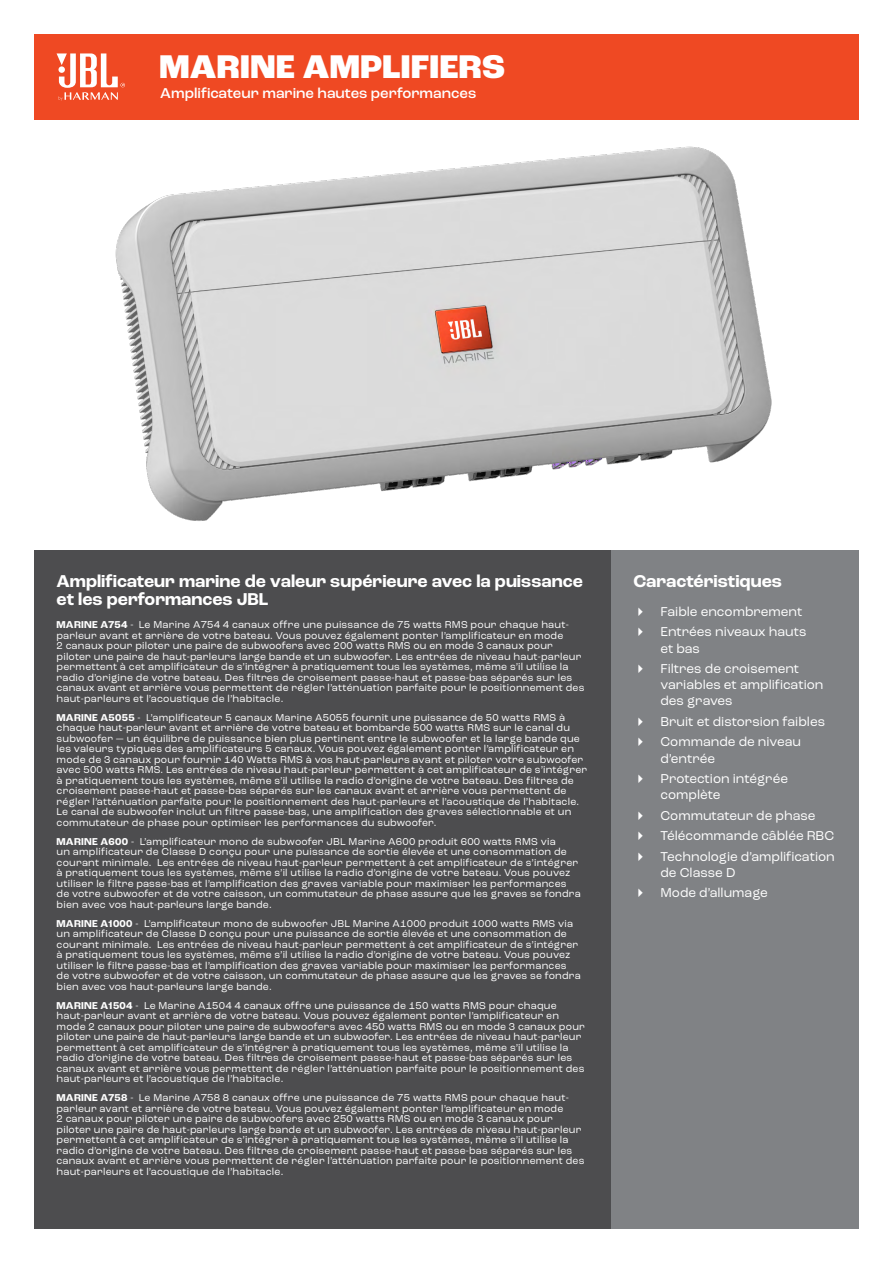
<style>
.page{position:relative;width:893px;height:1263px;background:#fff}
.page>*{position:absolute;margin:0;border:0;box-sizing:border-box;transform-origin:0 0}
.t1{font:800 34.5px "Roc Grotesk";color:#fff}
.t2{font:700 18px/18px "Roc Grotesk";color:#fff}
.t3{font:500 15px "Roc Grotesk";color:#fff}
.t4{font:13.5px/20.4px "Roc Grotesk";color:#fff}
.t5{font:10.5px/10.5px "Roc Grotesk";letter-spacing:.02em;color:#fff}
.s1{font-weight:700}
</style>
<div class="page">
<img style="left:91px;top:146px;width:731px;height:405px">
<div style="left:611px;top:551px;width:248px;height:678px;background:#808285"></div>
<div style="left:34px;top:551px;width:577px;height:678px;background:#4d4d4f"></div>
<div style="left:34px;top:34px;width:825px;height:85px;background:#ef4923"></div>
<svg style="left:57px;top:53px;width:68px;height:48px"></svg>
<h1 class="t1" style="left:159px;top:45px;width:348px">MARINE AMPLIFIERS</h1>
<h3 class="t3" style="left:160px;top:84px;width:317px">Amplificateur marine hautes performances</h3>
<h2 class="t2" style="left:57px;top:572px;width:528px">Amplificateur marine de valeur supérieure avec la puissance et les performances JBL</h2>
<p class="t5" style="left:57px;top:619px;width:529px"><span class="s1">MARINE A754</span> - Le Marine A754 4 canaux offre une puissance de 75 watts RMS pour chaque haut&shy;parleur avant et arrière de votre bateau. Vous pouvez également ponter l’amplificateur en mode<br>2 canaux pour piloter une paire de subwoofers avec 200 watts RMS ou en mode 3 canaux pour piloter une paire de haut-parleurs large bande et un subwoofer. Les entrées de niveau haut-parleur permettent à cet amplificateur de s’intégrer à pratiquement tous les systèmes, même s’il utilise la radio d’origine de votre bateau. Des filtres de croisement passe-haut et passe-bas séparés sur les canaux avant et arrière vous permettent de régler l’atténuation parfaite pour le positionnement des haut-parleurs et l’acoustique de l’habitacle.</p>
<p class="t5" style="left:57px;top:712px;width:532px"><span class="s1">MARINE A5055</span> - L’amplificateur 5 canaux Marine A5055 fournit une puissance de 50 watts RMS à chaque haut-parleur avant et arrière de votre bateau et bombarde 500 watts RMS sur le canal du subwoofer — un équilibre de puissance bien plus pertinent entre le subwoofer et la large bande que les valeurs typiques des amplificateurs 5 canaux. Vous pouvez également ponter l’amplificateur en mode de 3 canaux pour fournir 140 Watts RMS à vos haut-parleurs avant et piloter votre subwoofer avec 500 watts RMS. Les entrées de niveau haut-parleur permettent à cet amplificateur de s’intégrer à pratiquement tous les systèmes, même s’il utilise la radio d’origine de votre bateau. Des filtres de croisement passe-haut et passe-bas séparés sur les canaux avant et arrière vous permettent de régler l’atténuation parfaite pour le positionnement des haut-parleurs et l’acoustique de l’habitacle.<br>Le canal de subwoofer inclut un filtre passe-bas, une amplification des graves sélectionnable et un commutateur de phase pour optimiser les performances du subwoofer.</p>
<p class="t5" style="left:57px;top:836px;width:526px"><span class="s1">MARINE A600</span> - L’amplificateur mono de subwoofer JBL Marine A600 produit 600 watts RMS via<br>un amplificateur de Classe D conçu pour une puissance de sortie élevée et une consommation de courant minimale. Les entrées de niveau haut-parleur permettent à cet amplificateur de s’intégrer à pratiquement tous les systèmes, même s’il utilise la radio d’origine de votre bateau. Vous pouvez utiliser le filtre passe-bas et l’amplification des graves variable pour maximiser les performances de votre subwoofer et de votre caisson, un commutateur de phase assure que les graves se fondra bien avec vos haut-parleurs large bande.</p>
<p class="t5" style="left:57px;top:918px;width:526px"><span class="s1">MARINE A1000</span> - L’amplificateur mono de subwoofer JBL Marine A1000 produit 1000 watts RMS via un amplificateur de Classe D conçu pour une puissance de sortie élevée et une consommation de courant minimale. Les entrées de niveau haut-parleur permettent à cet amplificateur de s’intégrer à pratiquement tous les systèmes, même s’il utilise la radio d’origine de votre bateau. Vous pouvez utiliser le filtre passe-bas et l’amplification des graves variable pour maximiser les performances de votre subwoofer et de votre caisson, un commutateur de phase assure que les graves se fondra bien avec vos haut-parleurs large bande.</p>
<p class="t5" style="left:57px;top:1000px;width:530px"><span class="s1">MARINE A1504</span> - Le Marine A1504 4 canaux offre une puissance de 150 watts RMS pour chaque haut-parleur avant et arrière de votre bateau. Vous pouvez également ponter l’amplificateur en mode 2 canaux pour piloter une paire de subwoofers avec 450 watts RMS ou en mode 3 canaux pour piloter une paire de haut-parleurs large bande et un subwoofer. Les entrées de niveau haut-parleur permettent à cet amplificateur de s’intégrer à pratiquement tous les systèmes, même s’il utilise la radio d’origine de votre bateau. Des filtres de croisement passe-haut et passe-bas séparés sur les canaux avant et arrière vous permettent de régler l’atténuation parfaite pour le positionnement des haut-parleurs et l’acoustique de l’habitacle.</p>
<p class="t5" style="left:57px;top:1092px;width:529px"><span class="s1">MARINE A758</span> - Le Marine A758 8 canaux offre une puissance de 75 watts RMS pour chaque haut&shy;parleur avant et arrière de votre bateau. Vous pouvez également ponter l’amplificateur en mode<br>2 canaux pour piloter une paire de subwoofers avec 250 watts RMS ou en mode 3 canaux pour piloter une paire de haut-parleurs large bande et un subwoofer. Les entrées de niveau haut-parleur permettent à cet amplificateur de s’intégrer à pratiquement tous les systèmes, même s’il utilise la radio d’origine de votre bateau. Des filtres de croisement passe-haut et passe-bas séparés sur les canaux avant et arrière vous permettent de régler l’atténuation parfaite pour le positionnement des haut-parleurs et l’acoustique de l’habitacle.</p>
<h2 class="t2" style="left:633px;top:572px;width:150px">Caractéristiques</h2>
<p class="t4" style="left:660px;top:601px;width:147px">Faible encombrement<br>Entrées niveaux hauts</p>
<p class="t4" style="left:660px;top:638px;width:140px">et bas<br>Filtres de croisement</p>
<p class="t4" style="left:660px;top:677px;width:164px;line-height:16.2px">variables et amplification des graves</p>
<p class="t4" style="left:660px;top:711px;width:166px">Bruit et distorsion faibles<br>Commande de niveau</p>
<p class="t4" style="left:660px;top:748px;width:129px">d’entrée<br>Protection intégrée</p>
<p class="t4" style="left:660px;top:784px;width:176px">complète<br>Commutateur de phase<br>Télécommande câblée RBC<br>Technologie d’amplification</p>
<p class="t4" style="left:660px;top:862px;width:109px">de Classe D<br>Mode d’allumage</p>
</div>
